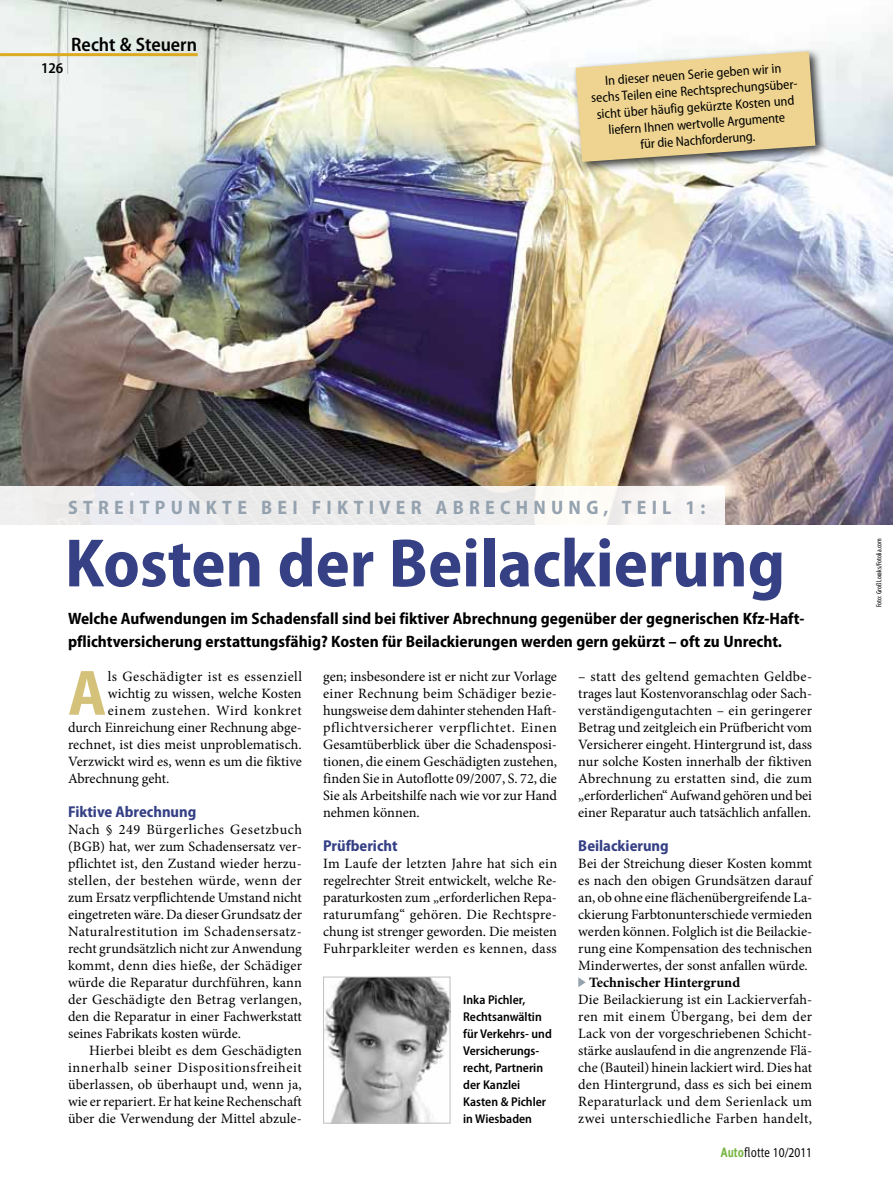
<style>
.page{position:relative;width:893px;height:1187px;background:#fff}
.page>*{position:absolute;margin:0;border:0;box-sizing:border-box;transform-origin:0 0}
.t1{font:700 semi-condensed 69px "Myriad Pro";color:#354085}
.t2{font:700 semi-condensed 64.65px "Myriad Pro";color:#d4c27b}
.t3{font:700 semi-condensed 19.5px "Myriad Pro";letter-spacing:.27em;color:#95a2af}
.t4{font:600 semi-condensed 19.5px "Myriad Pro";color:#000}
.t5{font:700 semi-condensed 16.5px/22.5px "Myriad Pro";color:#000}
.t6{font:700 semi-condensed 15.75px "Myriad Pro";color:#354085}
.t7{font:600 semi-condensed 15px "Myriad Pro";color:#000}
.t8{font:14.25px/17px "Minion Pro";color:#000;text-align:justify}
.t9{font:14.25px "Minion Pro";letter-spacing:.03em;color:#000}
.t10{font:14.25px "Minion Pro";letter-spacing:.04em;color:#000}
.t11{font:700 14.25px "Minion Pro";color:#000}
.t12{font:semi-condensed 13.5px/16.5px "Myriad Pro";color:#000;text-align:center}
.t13{font:13.5px "Myriad Pro";color:#000;scale:.85 1}
.t14{font:600 semi-condensed 12.75px/17px "Myriad Pro";color:#000}
.t15{font:condensed 7.5px "Myriad Pro";color:#000}
.s1{font-family:"Meta OT";font-weight:700;color:#74b43e}
.s2{font-family:"Meta OT"}
</style>
<div class="page">
<img style="left:0;top:0;width:893px;height:524px">
<svg style="left:0;top:486px;width:725px;height:39px;fill:#ecedee"></svg>
<hr style="left:67px;top:0;width:1px;height:74px;background:#bdc2c6">
<hr style="left:0;top:53px;width:198px;height:3px;background:#ddab21">
<svg style="left:578px;top:977px;width:8px;height:10px"></svg>
<img style="left:325px;top:978px;width:123px;height:143px">
<div style="left:323px;top:976px;width:127px;height:147px;border:1px solid #c0c0c0"></div>
<div style="left:572px;top:47px;width:255px;height:126px;background:#000;opacity:.75"></div>
<svg style="left:576px;top:51px;width:239px;height:111px;background:#e6d198"></svg>
<p class="t7" style="left:41px;top:60px;width:24px">126</p>
<h3 class="t4" style="left:71px;top:33px;width:127px">Recht &amp; Steuern</h3>
<p class="t12" style="left:590px;top:74px;width:211px;rotate:-4deg">In dieser neuen Serie geben wir in<br>sechs Teilen eine Rechtsprechungsüber&shy;sicht über häufig gekürzte Kosten und liefern Ihnen wertvolle Argumente<br>für die Nachforderung.</p>
<h3 class="t3" style="left:68px;top:496px;width:639px">Streitpu nkte bei f iktiver Abrech nu ng, Teil 1:</h3>
<h1 class="t1" style="left:65px;top:524px;width:722px">Kosten der Beilackierung</h1>
<p class="t5" style="left:68px;top:608px;width:738px">Welche Aufwendungen im Schadensfall sind bei fiktiver Abrechnung gegenüber der gegnerischen Kfz-Haft&shy;pflichtversicherung erstattungsfähig? Kosten für Beilackierungen werden gern gekürzt – oft zu Unrecht.</p>
<h2 class="t2" style="left:68px;top:657px;width:40px">A</h2>
<p class="t9" style="left:108px;top:666px;width:195px">ls Geschädigter ist es essenziell</p>
<p class="t8" style="left:108px;top:684px;width:195px">wichtig zu wissen, welche Kosten</p>
<p class="t10" style="left:108px;top:700px;width:196px">einem zustehen. Wird konkret</p>
<p class="t8" style="left:68px;top:718px;width:235px">durch Einreichung einer Rechnung abge-</p>
<p class="t8" style="left:68px;top:735px;width:235px">rechnet, ist dies meist unproblematisch.</p>
<p class="t8" style="left:68px;top:752px;width:235px">Verzwickt wird es, wenn es um die fiktive</p>
<p class="t8" style="left:68px;top:769px;width:103px">Abrechnung geht.</p>
<p class="t6" style="left:68px;top:802px;width:130px">Fiktive Abrechnung</p>
<p class="t8" style="left:68px;top:820px;width:235px">Nach § 249 Bürgerliches Gesetzbuch (BGB) hat, wer zum Schadensersatz ver&shy;pflichtet ist, den Zustand wieder herzu&shy;stellen, der bestehen würde, wenn der zum Ersatz verpflichtende Umstand nicht eingetreten wäre. Da dieser Grundsatz der Naturalrestitution im Schadensersatz&shy;recht grundsätzlich nicht zur Anwendung kommt, denn dies hieße, der Schädiger würde die Reparatur durchführen, kann der Geschädigte den Betrag verlangen, den die Reparatur in einer Fachwerkstatt seines Fabrikats kosten würde.</p>
<p class="t8" style="left:68px;top:1042px;width:235px;text-indent:21px">Hierbei bleibt es dem Geschädigten innerhalb seiner Dispositionsfreiheit überlassen, ob überhaupt und, wenn ja, wie er repariert. Er hat keine Rechenschaft über die Verwendung der Mittel abzule-</p>
<p class="t8" style="left:323px;top:667px;width:235px">gen; insbesondere ist er nicht zur Vorlage einer Rechnung beim Schädiger bezie&shy;hungsweise dem dahinter stehenden Haft&shy;pflichtversicherer verpflichtet. Einen Gesamtüberblick über die Schadensposi&shy;tionen, die einem Geschädigten zustehen, finden Sie in Autoflotte 09/2007, S. 72, die Sie als Arbeitshilfe nach wie vor zur Hand nehmen können.</p>
<p class="t6" style="left:323px;top:836px;width:76px">Prüfbericht</p>
<p class="t8" style="left:323px;top:854px;width:235px">Im Laufe der letzten Jahre hat sich ein regelrechter Streit entwickelt, welche Re&shy;paraturkosten zum „erforderlichen Repa&shy;raturumfang“ gehören. Die Rechtspre&shy;chung ist strenger geworden. Die meisten Fuhrparkleiter werden es kennen, dass</p>
<p class="t14" style="left:463px;top:991px;width:90px">Inka Pichler,<br>Rechtsanwältin für Verkehrs- und<br>Versicherungs&shy;recht, Partnerin der Kanzlei<br>Kasten &amp; Pichler in Wiesbaden</p>
<p class="t8" style="left:578px;top:667px;width:235px">– statt des geltend gemachten Geldbe&shy;trages laut Kostenvoranschlag oder Sach&shy;verständigengutachten – ein geringerer Betrag und zeitgleich ein Prüfbericht vom Versicherer eingeht. Hintergrund ist, dass nur solche Kosten innerhalb der fiktiven Abrechnung zu erstatten sind, die zum „erforderlichen“ Aufwand gehören und bei einer Reparatur auch tatsächlich anfallen.</p>
<p class="t6" style="left:578px;top:836px;width:92px">Beilackierung</p>
<p class="t8" style="left:578px;top:854px;width:235px">Bei der Streichung dieser Kosten kommt es nach den obigen Grundsätzen darauf an, ob ohne eine flächenübergreifende La&shy;ckierung Farbtonunterschiede vermieden werden können. Folglich ist die Beilackie&shy;rung eine Kompensation des technischen Minderwertes, der sonst anfallen würde.</p>
<p class="t11" style="left:589px;top:972px;width:153px">Technischer Hintergrund</p>
<p class="t8" style="left:578px;top:991px;width:235px">Die Beilackierung ist ein Lackierverfah&shy;ren mit einem Übergang, bei dem der Lack von der vorgeschriebenen Schicht&shy;stärke auslaufend in die angrenzende Flä&shy;che (Bauteil) hinein lackiert wird. Dies hat den Hintergrund, dass es sich bei einem Reparaturlack und dem Serienlack um zwei unterschiedliche Farben handelt,</p>
<p class="t13" style="left:721px;top:1144px;width:109px"><span class="s1">Auto</span><span class="s2">flotte</span> 10/2011</p>
<p class="t15" style="left:875px;top:607px;width:70px;rotate:-90deg">Foto: Groß Loraks/Fotolia.com</p>
</div>
